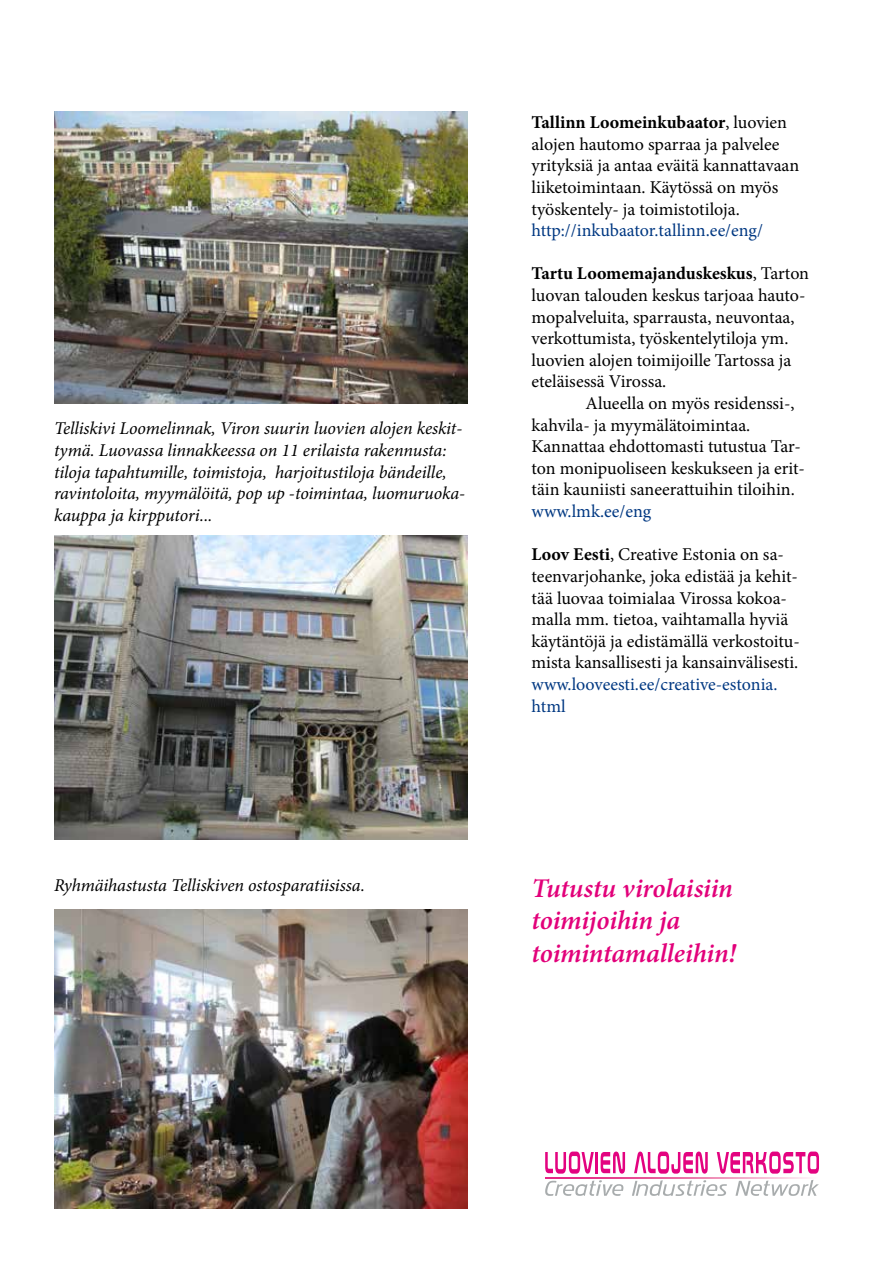
<style>
.page{position:relative;width:893px;height:1263px;background:#fff}
.page>*{position:absolute;margin:0;border:0;box-sizing:border-box;transform-origin:0 0}
.t1{font:italic 600 27px/32.4px "Minion Pro";letter-spacing:-.01em;color:#e2007a}
.t2{font:18px/21.6px "Minion Pro";color:#000}
.t3{font:italic 18px/21.6px "Minion Pro";letter-spacing:-.01em;color:#000}
.t4{font:18px/21.6px "Minion Pro";color:#003882}
.s1{font-weight:700}
</style>
<div class="page">
<img style="left:54px;top:536px;width:414px;height:304px">
<img style="left:54px;top:909px;width:414px;height:300px">
<img style="left:55px;top:111px;width:413px;height:293px">
<svg style="left:545px;top:1151px;width:49px;height:22px"></svg>
<hr style="left:595px;top:1152px;width:3px;height:21px;background:#e30380">
<svg style="left:601px;top:1151px;width:24px;height:22px"></svg>
<svg style="left:634px;top:1151px;width:74px;height:22px"></svg>
<svg style="left:717px;top:1151px;width:102px;height:22px"></svg>
<svg style="left:545px;top:1180px;width:78px;height:16px"></svg>
<svg style="left:632px;top:1180px;width:95px;height:16px"></svg>
<svg style="left:735px;top:1180px;width:84px;height:16px"></svg>
<svg style="left:545px;top:1177px;width:266px;height:1px"></svg>
<p class="t3" style="left:54px;top:418px;width:413px">Telliskivi Loomelinnak, Viron suurin luovien alojen keskit&shy;tymä. Luovassa linnakkeessa on 11 erilaista rakennusta: tiloja tapahtumille, toimistoja, harjoitustiloja bändeille, ravintoloita, myymälöitä, pop up -toimintaa, luomuruoka&shy;kauppa ja kirpputori...</p>
<p class="t2" style="left:531px;top:112px;width:269px"><span class="s1">Tallinn Loomeinkubaator</span>, luovien alojen hautomo sparraa ja palvelee yrityksiä ja antaa eväitä kannattavaan liiketoimintaan. Käytössä on myös työskentely- ja toimistotiloja.</p>
<p class="t4" style="left:531px;top:220px;width:233px">http://inkubaator.tallinn.ee/eng/</p>
<p class="t2" style="left:531px;top:263px;width:279px"><span class="s1">Tartu Loomemajanduskeskus</span>, Tarton luovan talouden keskus tarjoaa hauto&shy;mopalveluita, sparrausta, neuvontaa, verkottumista, työskentelytiloja ym. luovien alojen toimijoille Tartossa ja eteläisessä Virossa.</p>
<p class="t2" style="left:531px;top:393px;width:275px;text-indent:54px">Alueella on myös residenssi-, kahvila- ja myymälätoimintaa.<br>Kannattaa ehdottomasti tutustua Tar&shy;ton monipuoliseen keskukseen ja erit&shy;täin kauniisti saneerattuihin tiloihin.</p>
<p class="t4" style="left:531px;top:501px;width:121px">www.lmk.ee/eng</p>
<p class="t2" style="left:531px;top:544px;width:270px"><span class="s1">Loov Eesti</span>, Creative Estonia on sa&shy;teenvarjohanke, joka edistää ja kehit&shy;tää luovaa toimialaa Virossa kokoa&shy;malla mm. tietoa, vaihtamalla hyviä käytäntöjä ja edistämällä verkostoitu&shy;mista kansallisesti ja kansainvälisesti.</p>
<p class="t4" style="left:531px;top:673px;width:247px">www.looveesti.ee/creative-estonia. html</p>
<p class="t3" style="left:54px;top:874px;width:312px">Ryhmäihastusta Telliskiven ostosparatiisissa.</p>
<h1 class="t1" style="left:531px;top:872px;width:206px">Tutustu virolaisiin toimijoihin ja toimintamalleihin!</h1>
</div>
